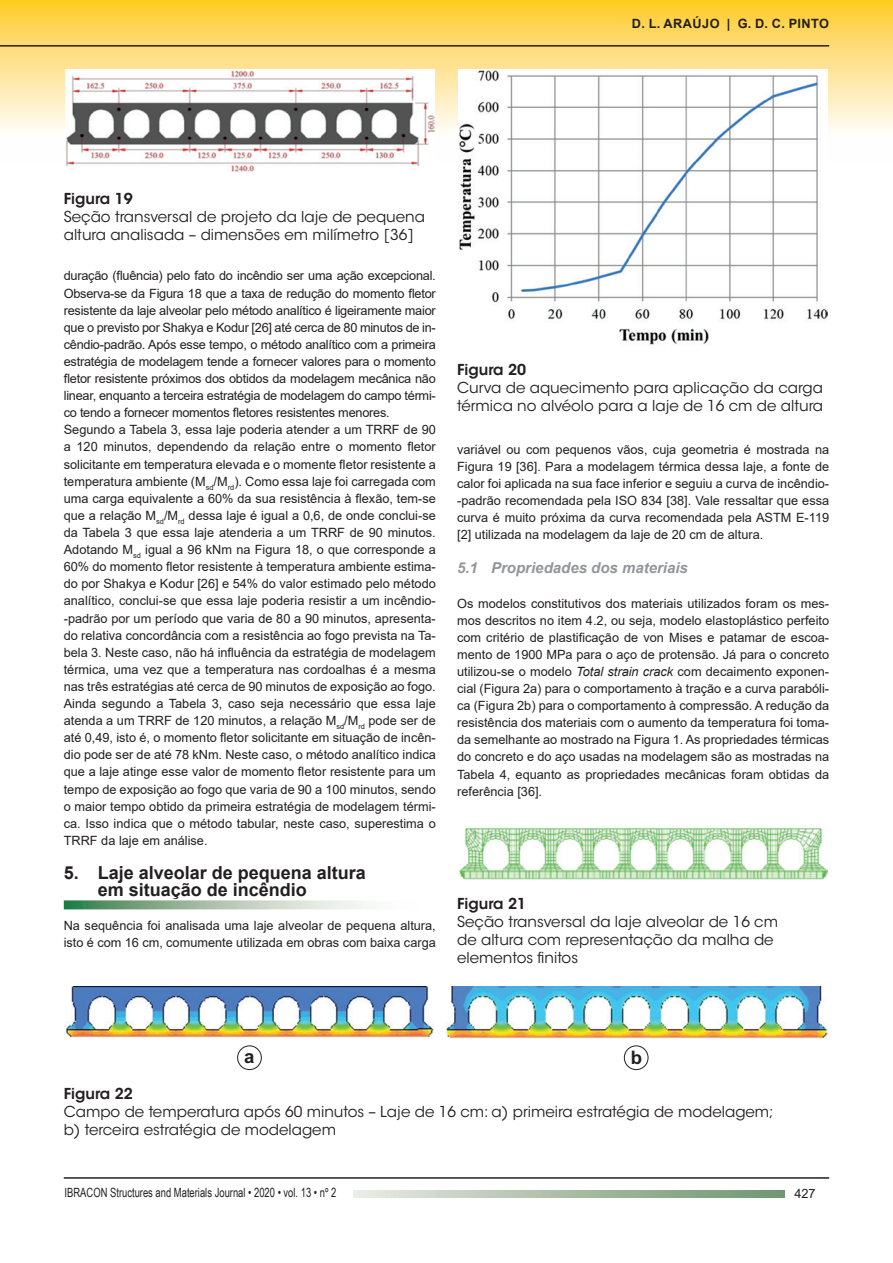
<style>
.page{position:relative;width:893px;height:1263px;background:#fff}
.page>*{position:absolute;margin:0;border:0;box-sizing:border-box;transform-origin:0 0}
.t1{font:700 18.6px "Arial";color:#231f20}
.t2{font:700 18px/17.1px "Arial";color:#231f20}
.t3{font:15px/18px "ITC Avant Garde Std";color:#231f20}
.t4{font:600 15px "ITC Avant Garde Std";color:#231f20}
.t5{font:italic 700 15px "Arial";color:#939598}
.t6{font:12.75px/17.1px "Arial";color:#231f20}
.t7{font:12.75px "Arial Narrow";color:#231f20;scale:.9 1}
.t8{font:700 12.75px "Arial";letter-spacing:.035em;color:#231f20}
.s1{font-style:italic}
</style>
<div class="page">
<svg style="left:0;top:0;width:893px;height:132px"></svg>
<hr style="left:64px;top:1177px;width:765px;height:2px;background:#231f20">
<hr style="left:0;top:45px;width:829px;height:2px;background:#231f20">
<svg style="left:354px;top:1190px;width:430px;height:8px"></svg>
<svg style="left:64px;top:900px;width:299px;height:9px"></svg>
<img style="left:65px;top:70px;width:369px;height:102px">
<img style="left:65px;top:987px;width:763px;height:52px">
<div style="left:237px;top:1045px;width:25px;height:25px;border:1px solid #231f20;border-radius:50%"></div>
<div style="left:624px;top:1045px;width:24px;height:25px;border:1px solid #231f20;border-radius:50%"></div>
<img style="left:459px;top:70px;width:369px;height:275px">
<img style="left:459px;top:827px;width:369px;height:52px">
<p class="t8" style="left:632px;top:15px;width:199px">D. L. ARAÚJO | G. D. C. PINTO</p>
<p class="t4" style="left:64px;top:189px;width:71px">Figura 19</p>
<p class="t3" style="left:64px;top:207px;width:363px">Seção transversal de projeto da laje de pequena altura analisada – dimensões em milímetro [36]</p>
<p class="t6" style="left:64px;top:267px;width:374px">duração (fluência) pelo fato do incêndio ser uma ação excepcional.<br>Observa-se da Figura 18 que a taxa de redução do momento fletor resistente da laje alveolar pelo método analítico é ligeiramente maior que o previsto por Shakya e Kodur [26] até cerca de 80 minutos de in&shy;cêndio-padrão. Após esse tempo, o método analítico com a primeira estratégia de modelagem tende a fornecer valores para o momento fletor resistente próximos dos obtidos da modelagem mecânica não linear, enquanto a terceira estratégia de modelagem do campo térmi&shy;co tendo a fornecer momentos fletores resistentes menores.<br>Segundo a Tabela 3, essa laje poderia atender a um TRRF de 90 a 120 minutos, dependendo da relação entre o momento fletor solicitante em temperatura elevada e o momente fletor resistente a temperatura ambiente (M<sub>sd</sub>/M<sub>rd</sub>). Como essa laje foi carregada com uma carga equivalente a 60% da sua resistência à flexão, tem-se que a relação M<sub>sd</sub>/M<sub>rd</sub> dessa laje é igual a 0,6, de onde conclui-se da Tabela 3 que essa laje atenderia a um TRRF de 90 minutos.<br>Adotando M<sub>sd</sub> igual a 96 kNm na Figura 18, o que corresponde a 60% do momento fletor resistente à temperatura ambiente estima&shy;do por Shakya e Kodur [26] e 54% do valor estimado pelo método analítico, conclui-se que essa laje poderia resistir a um incêndio--padrão por um período que varia de 80 a 90 minutos, apresenta&shy;do relativa concordância com a resistência ao fogo prevista na Ta&shy;bela 3. Neste caso, não há influência da estratégia de modelagem térmica, uma vez que a temperatura nas cordoalhas é a mesma nas três estratégias até cerca de 90 minutos de exposição ao fogo.<br>Ainda segundo a Tabela 3, caso seja necessário que essa laje atenda a um TRRF de 120 minutos, a relação M<sub>sd</sub>/M<sub>rd</sub> pode ser de até 0,49, isto é, o momento fletor solicitante em situação de incên&shy;dio pode ser de até 78 kNm. Neste caso, o método analítico indica que a laje atinge esse valor de momento fletor resistente para um tempo de exposição ao fogo que varia de 90 a 100 minutos, sendo o maior tempo obtido da primeira estratégia de modelagem térmi&shy;ca. Isso indica que o método tabular, neste caso, superestima o TRRF da laje em análise.</p>
<h2 class="t2" style="left:98px;top:864px;width:270px;text-indent:-34px">5. Laje alveolar de pequena altura em situação de incêndio</h2>
<p class="t6" style="left:64px;top:917px;width:374px">Na sequência foi analisada uma laje alveolar de pequena altura, isto é com 16 cm, comumente utilizada em obras com baixa carga</p>
<p class="t4" style="left:457px;top:360px;width:71px">Figura 20</p>
<p class="t3" style="left:457px;top:378px;width:368px">Curva de aquecimento para aplicação da carga térmica no alvéolo para a laje de 16 cm de altura</p>
<p class="t6" style="left:457px;top:440px;width:374px;text-align:justify">variável ou com pequenos vãos, cuja geometria é mostrada na Figura 19 [36]. Para a modelagem térmica dessa laje, a fonte de calor foi aplicada na sua face inferior e seguiu a curva de incêndio--padrão recomendada pela ISO 834 [38]. Vale ressaltar que essa curva é muito próxima da curva recomendada pela ASTM E-119 [2] utilizada na modelagem da laje de 20 cm de altura.</p>
<p class="t5" style="left:457px;top:558px;width:232px">5.1 Propriedades dos materiais</p>
<p class="t6" style="left:457px;top:594px;width:374px;text-align:justify">Os modelos constitutivos dos materiais utilizados foram os mes&shy;mos descritos no item 4.2, ou seja, modelo elastoplástico perfeito com critério de plastificação de von Mises e patamar de escoa&shy;mento de 1900 MPa para o aço de protensão. Já para o concreto utilizou-se o modelo <span class="s1">Total strain crack</span> com decaimento exponen&shy;cial (Figura 2a) para o comportamento à tração e a curva parabóli&shy;ca (Figura 2b) para o comportamento à compressão. A redução da resistência dos materiais com o aumento da temperatura foi toma&shy;da semelhante ao mostrado na Figura 1. As propriedades térmicas do concreto e do aço usadas na modelagem são as mostradas na Tabela 4, equanto as propriedades mecânicas foram obtidas da referência [36].</p>
<p class="t4" style="left:457px;top:894px;width:71px">Figura 21</p>
<p class="t3" style="left:457px;top:913px;width:322px">Seção transversal da laje alveolar de 16 cm de altura com representação da malha de elementos finitos</p>
<h1 class="t1" style="left:244px;top:1043px;width:12px">a</h1>
<h1 class="t1" style="left:631px;top:1044px;width:13px">b</h1>
<p class="t4" style="left:64px;top:1084px;width:71px">Figura 22</p>
<p class="t3" style="left:64px;top:1102px;width:711px">Campo de temperatura após 60 minutos – Laje de 16 cm: a) primeira estratégia de modelagem; b) terceira estratégia de modelagem</p>
<p class="t7" style="left:65px;top:1183px;width:303px">IBRACON Structures and Materials Journal • 2020 • vol. 13 • nº 2</p>
<p class="t6" style="left:794px;top:1185px;width:23px">427</p>
</div>
